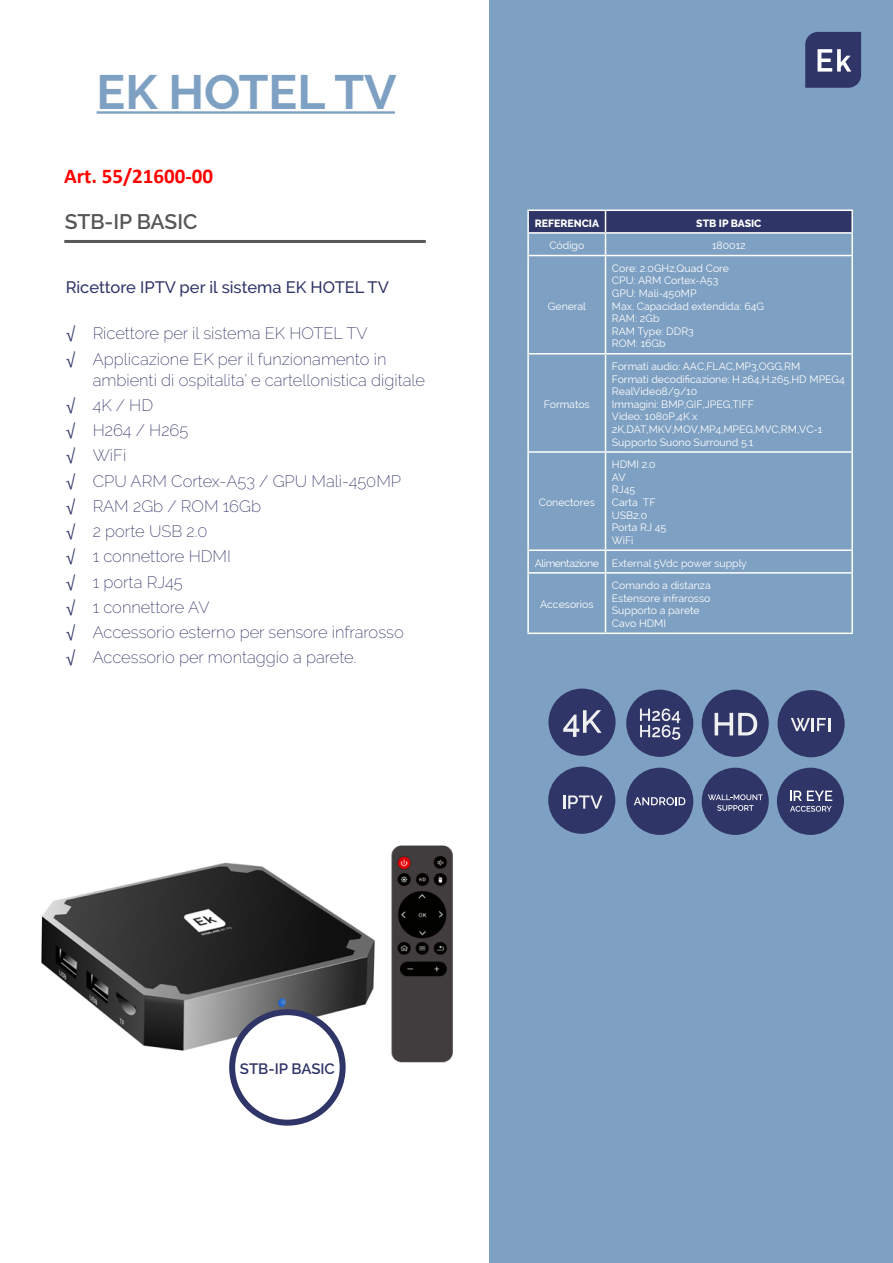
<style>
.page{position:relative;width:893px;height:1263px;background:#fff}
.page>*{position:absolute;margin:0;border:0;box-sizing:border-box;transform-origin:0 0}
.t1{font:700 48px "Raleway";color:#7ea0c2}
.t2{font:700 21px "Calibri";color:#f00}
.t3{font:600 21px "Raleway";color:#575756}
.t4{font:200 16.5px/25.2px "Raleway";color:#303568}
.t5{font:500 16.5px "Raleway";color:#303568}
.t6{font:600 15px "Raleway";color:#303568}
.t7{font:10.5px/12.6px "Raleway";color:#fff}
.t8{font:800 10.5px "Raleway";color:#fff}
.s1{font-family:"Helvetica Neue LT Std";font-weight:400}
</style>
<div class="page">
<div style="left:489px;top:0;width:404px;height:1263px;background:#7ea0c2"></div>
<svg style="left:805px;top:32px;width:56px;height:56px;background:#494e7b"></svg>
<img style="left:41px;top:862px;width:334px;height:198px">
<img style="left:391px;top:845px;width:62px;height:218px">
<div style="left:232px;top:1012px;width:111px;height:111px;background:#fff;border-radius:50%"></div>
<div style="left:229px;top:1009px;width:117px;height:117px;border:6px solid #303568;border-radius:50%"></div>
<hr style="left:64px;top:240px;width:362px;height:3px;background:#575756">
<hr style="left:97px;top:111px;width:298px;height:3px;background:#7ea0c2">
<div style="left:626px;top:690px;width:67px;height:67px;background:#303568;border-radius:50%"></div>
<div style="left:702px;top:690px;width:67px;height:67px;background:#303568;border-radius:50%"></div>
<div style="left:626px;top:768px;width:67px;height:67px;background:#303568;border-radius:50%"></div>
<div style="left:702px;top:768px;width:67px;height:67px;background:#303568;border-radius:50%"></div>
<svg style="left:715px;top:713px;width:42px;height:22px"></svg>
<div style="left:778px;top:690px;width:67px;height:67px;background:#303568;border-radius:50%"></div>
<svg style="left:791px;top:718px;width:39px;height:13px"></svg>
<svg style="left:640px;top:708px;width:40px;height:32px"></svg>
<div style="left:548px;top:688px;width:68px;height:68px;background:#303568;border-radius:50%"></div>
<div style="left:548px;top:767px;width:67px;height:67px;background:#303568;border-radius:50%"></div>
<svg style="left:708px;top:794px;width:55px;height:17px"></svg>
<div style="left:777px;top:768px;width:67px;height:67px;background:#303568;border-radius:50%"></div>
<svg style="left:634px;top:797px;width:51px;height:8px"></svg>
<svg style="left:563px;top:795px;width:40px;height:14px"></svg>
<svg style="left:563px;top:710px;width:39px;height:27px"></svg>
<svg style="left:790px;top:791px;width:42px;height:21px"></svg>
<hr style="left:527px;top:210px;width:78px;height:1px;background:#fff">
<hr style="left:527px;top:211px;width:2px;height:21px;background:#fff">
<hr style="left:605px;top:210px;width:248px;height:1px;background:#fff">
<hr style="left:851px;top:211px;width:2px;height:21px;background:#fff">
<hr style="left:527px;top:232px;width:78px;height:2px;background:#fff">
<hr style="left:527px;top:234px;width:2px;height:21px;background:#fff">
<hr style="left:605px;top:232px;width:248px;height:2px;background:#fff">
<svg style="left:528px;top:210px;width:324px;height:45px"></svg>
<hr style="left:851px;top:234px;width:2px;height:21px;background:#fff">
<hr style="left:527px;top:255px;width:78px;height:1px;background:#fff">
<hr style="left:527px;top:256px;width:2px;height:97px;background:#fff">
<hr style="left:605px;top:255px;width:248px;height:1px;background:#fff">
<hr style="left:605px;top:256px;width:1px;height:97px;background:#fff">
<hr style="left:851px;top:256px;width:2px;height:97px;background:#fff">
<hr style="left:527px;top:353px;width:78px;height:1px;background:#fff">
<hr style="left:527px;top:354px;width:2px;height:97px;background:#fff">
<hr style="left:605px;top:353px;width:248px;height:1px;background:#fff">
<hr style="left:605px;top:354px;width:1px;height:97px;background:#fff">
<hr style="left:851px;top:354px;width:2px;height:97px;background:#fff">
<hr style="left:527px;top:451px;width:78px;height:2px;background:#fff">
<hr style="left:527px;top:453px;width:2px;height:96px;background:#fff">
<hr style="left:605px;top:451px;width:248px;height:2px;background:#fff">
<hr style="left:605px;top:453px;width:1px;height:96px;background:#fff">
<hr style="left:851px;top:453px;width:2px;height:96px;background:#fff">
<hr style="left:527px;top:549px;width:78px;height:2px;background:#fff">
<hr style="left:527px;top:551px;width:2px;height:21px;background:#fff">
<hr style="left:605px;top:549px;width:248px;height:2px;background:#fff">
<svg style="left:605px;top:551px;width:1px;height:21px"></svg>
<hr style="left:851px;top:551px;width:2px;height:21px;background:#fff">
<hr style="left:527px;top:572px;width:78px;height:2px;background:#fff">
<hr style="left:527px;top:574px;width:2px;height:58px;background:#fff">
<hr style="left:605px;top:572px;width:248px;height:2px;background:#fff">
<hr style="left:605px;top:574px;width:1px;height:58px;background:#fff">
<hr style="left:851px;top:574px;width:2px;height:58px;background:#fff">
<hr style="left:527px;top:632px;width:78px;height:2px;background:#fff">
<hr style="left:605px;top:632px;width:248px;height:2px;background:#fff">
<h1 class="t1" style="left:97px;top:65px;width:301px">EK HOTEL TV</h1>
<h2 class="t2" style="left:64px;top:162px;width:151px">Art. 55/21600-00</h2>
<h2 class="t3" style="left:65px;top:210px;width:134px">STB-IP BASIC</h2>
<h3 class="t5" style="left:66px;top:278px;width:325px">Ricettore IPTV per il sistema EK HOTEL TV</h3>
<h3 class="t4" style="left:66px;top:321px;width:322px"><span class="s1">√</span> Ricettore per il sistema EK HOTEL TV<br><span class="s1">√</span> Applicazione EK per il funzionamento in</h3>
<p class="t4" style="left:66px;top:367px;width:361px;text-indent:27px">ambienti di ospitalita’ e cartellonistica digitale <span class="s1">√</span> 4K / HD<br><span class="s1">√</span> H264 / H265<br><span class="s1">√</span> WiFi<br><span class="s1">√</span> CPU ARM Cortex-A53 / GPU Mali-450MP<br><span class="s1">√</span> RAM 2Gb / ROM 16Gb<br><span class="s1">√</span> 2 porte USB 2.0<br><span class="s1">√</span> 1 connettore HDMI<br><span class="s1">√</span> 1 porta RJ45<br><span class="s1">√</span> 1 connettore AV<br><span class="s1">√</span> Accessorio esterno per sensore infrarosso<br><span class="s1">√</span> Accessorio per montaggio a parete.</p>
<p class="t8" style="left:535px;top:217px;width:66px">REFERENCIA</p>
<p class="t8" style="left:696px;top:217px;width:67px">STB IP BASIC</p>
<p class="t7" style="left:549px;top:239px;width:36px">Código</p>
<p class="t7" style="left:712px;top:239px;width:35px">180012</p>
<p class="t7" style="left:548px;top:300px;width:40px">General</p>
<p class="t7" style="left:544px;top:398px;width:47px">Formatos</p>
<p class="t7" style="left:612px;top:262px;width:154px">Core: 2.0GHz,Quad Core<br>CPU: ARM Cortex-A53<br>GPU: Mali-450MP<br>Max. Capacidad extendida: 64G<br>RAM: 2Gb<br>RAM Type: DDR3<br>ROM: 16Gb</p>
<p class="t7" style="left:612px;top:360px;width:234px">Formati audio: AAC,FLAC,MP3,OGG,RM<br>Formati decodificazione: H.264,H.265,HD MPEG4<br>RealVideo8/9/10<br>Immagini: BMP,GIF,JPEG,TIFF<br>Video: 1080P,4K x<br>2K,DAT,MKV,MOV,MP4,MPEG,MVC,RM,VC-1<br>Supporto Suono Surround 5.1</p>
<p class="t7" style="left:612px;top:458px;width:56px">HDMI 2.0<br>AV<br>RJ45<br>Carta TF<br>USB2.0<br>Porta RJ 45<br>WiFi</p>
<p class="t7" style="left:535px;top:556px;width:214px">Alimentazione External 5Vdc power supply</p>
<p class="t7" style="left:540px;top:598px;width:55px">Accesorios</p>
<p class="t7" style="left:539px;top:496px;width:58px">Conectores</p>
<p class="t7" style="left:612px;top:579px;width:100px">Comando a distanza<br>Estensore infrarosso<br>Supporto a parete<br>Cavo HDMI</p>
<h3 class="t6" style="left:240px;top:1060px;width:96px">STB-IP BASIC</h3>
</div>
